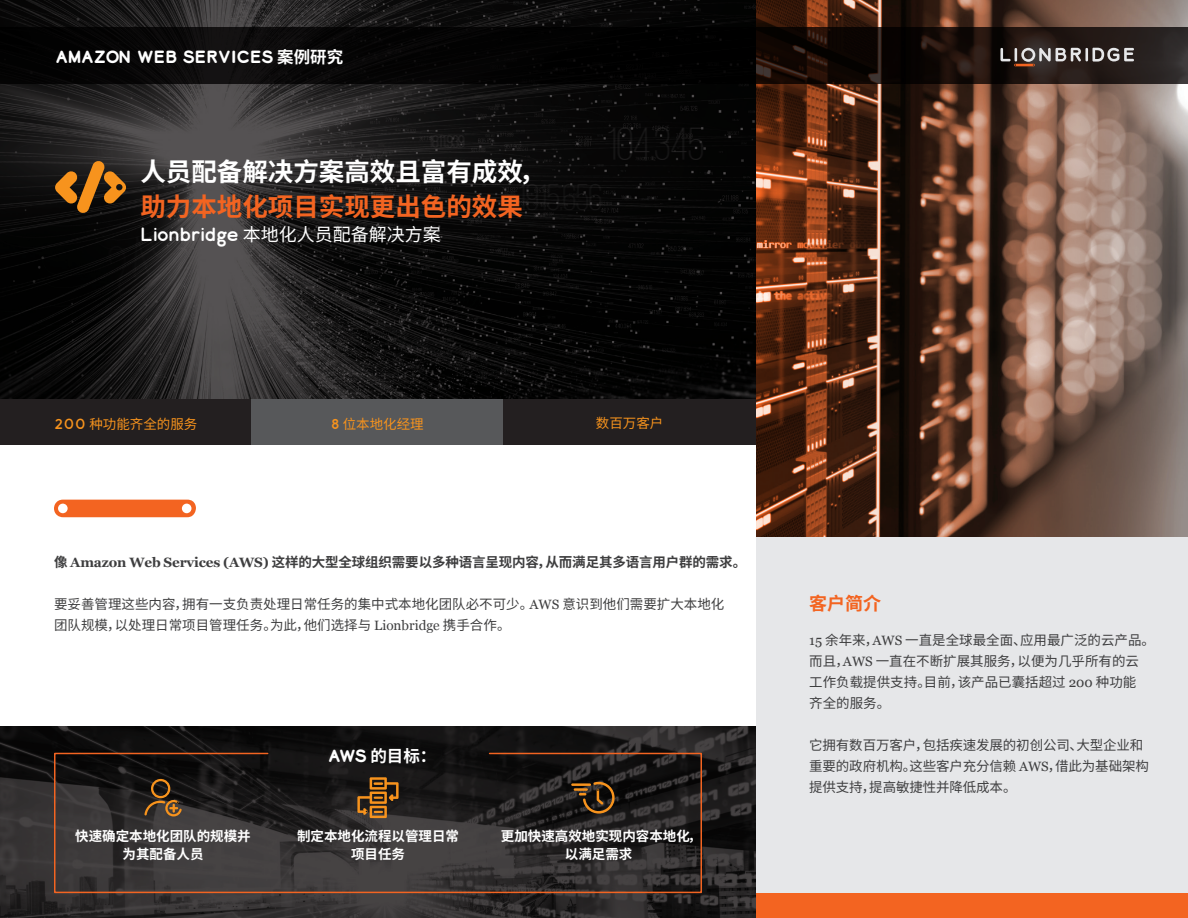
<style>
.page{position:relative;width:1188px;height:918px;background:#fff}
.page>*{position:absolute;margin:0;border:0;box-sizing:border-box;transform-origin:0 0}
.LB_Title{font:700 25.5px/34.5px "Noto Sans CJ Ksc";color:#fff}
.LB_Title-2{font:18px "Noto Sans CJ Ksc";color:#fff}
.t1{font:700 18px "Noto Sans CJ Ksc";color:#f36421}
.t2{font:700 16.5px "Lionbridge Sans";color:#fff}
.t3{font:700 16.5px "Noto Sans CJ Ksc";color:#fff}
.t4{font:13.5px/21px "Noto Sans CJ Ksc";color:#3e3e3f}
.t5{font:700 13.5px "Noto Sans CJ Ksc";letter-spacing:-.01em;color:#3e3e3f}
.t6{font:700 13.5px/18px "Noto Sans CJ Ksc";color:#fff;text-align:center}
.t7{font:13.5px "Noto Sans CJ Ksc";color:#f7931d}
.s1{font-family:"Noto Sans CJ Ksc"}
.s2{color:#f36421}
.s3{font-family:"Lionbridge Sans"}
.s4{font-family:"Georgia"}
</style>
<div class="page">
<svg style="left:0;top:0;width:756px;height:400px;background:#181818"></svg>
<img style="left:756px;top:0;width:432px;height:537px">
<svg style="left:0;top:726px;width:756px;height:192px;background:#232222"></svg>
<div style="left:756px;top:537px;width:432px;height:381px;background:#e6e7e9"></div>
<svg style="left:54px;top:500px;width:142px;height:17px;background:#f37033"></svg>
<div style="left:0;top:400px;width:252px;height:45px;background:#231f20"></div>
<div style="left:252px;top:400px;width:251px;height:45px;background:#57585a"></div>
<div style="left:503px;top:400px;width:253px;height:45px;background:#231f20"></div>
<div style="left:756px;top:893px;width:432px;height:25px;background:#f36421"></div>
<svg style="left:55px;top:160px;width:71px;height:54px;background:#6e4618"></svg>
<svg style="left:53px;top:752px;width:650px;height:142px;background:#2f2a29"></svg>
<svg style="left:357px;top:777px;width:42px;height:41px;background:#6a461c"></svg>
<hr style="left:571px;top:783px;width:20px;height:3px;background:#f7931d">
<hr style="left:574px;top:788px;width:14px;height:3px;background:#f7931d">
<svg style="left:579px;top:782px;width:36px;height:32px"></svg>
<svg style="left:144px;top:779px;width:38px;height:37px"></svg>
<svg style="left:0;top:27px;width:1188px;height:56px;background:#0d0908"></svg>
<svg style="left:1000px;top:48px;width:134px;height:18px;background:#675e5b"></svg>
<p class="t2" style="left:55px;top:45px;width:290px">AMAZON WEB SERVICES <span class="s1">案例研究</span></p>
<p class="LB_Title" style="left:140px;top:155px;width:406px">人员配备解决方案高效且富有成效，<span class="s2">助力本地化项目实现更出色的效果</span></p>
<p class="LB_Title-2" style="left:140px;top:225px;width:302px"><span class="s3">Lionbridge</span> 本地化人员配备解决方案</p>
<p class="t7" style="left:54px;top:416px;width:145px"><span class="s3">200</span> 种功能齐全的服务</p>
<p class="t7" style="left:331px;top:416px;width:94px"><span class="s3">8</span> 位本地化经理</p>
<p class="t7" style="left:596px;top:415px;width:69px">数百万客户</p>
<p class="t5" style="left:54px;top:555px;width:694px">像 <span class="s4">Amazon Web Services (AWS)</span> 这样的大型全球组织需要以多种语言呈现内容，从而满足其多语言用户群的需求。</p>
<p class="t4" style="left:54px;top:594px;width:672px">要妥善管理这些内容，拥有一支负责处理日常任务的集中式本地化团队必不可少。<span class="s4">AWS</span> 意识到他们需要扩大本地化团队规模，以处理日常项目管理任务。为此，他们选择与 <span class="s4">Lionbridge</span> 携手合作。</p>
<p class="t3" style="left:328px;top:747px;width:110px"><span class="s3">AWS</span> 的目标：</p>
<p class="t6" style="left:75px;top:828px;width:177px">快速确定本地化团队的规模并为其配备人员</p>
<p class="t6" style="left:297px;top:828px;width:163px">制定本地化流程以管理日常项目任务</p>
<p class="t6" style="left:501px;top:828px;width:202px">更加快速高效地实现内容本地化，以满足需求</p>
<p class="t1" style="left:809px;top:594px;width:73px">客户简介</p>
<p class="t4" style="left:809px;top:630px;width:347px"><span class="s4">15</span> 余年来，<span class="s4">AWS</span> 一直是全球最全面、应用最广泛的云产品。而且，<span class="s4">AWS</span> 一直在不断扩展其服务，以便为几乎所有的云工作负载提供支持。目前，该产品已囊括超过 <span class="s4">200</span> 种功能<br>齐全的服务。</p>
<p class="t4" style="left:809px;top:735px;width:341px">它拥有数百万客户，包括疾速发展的初创公司、大型企业和重要的政府机构。这些客户充分信赖 <span class="s4">AWS</span>，借此为基础架构提供支持，提高敏捷性并降低成本。</p>
</div>
